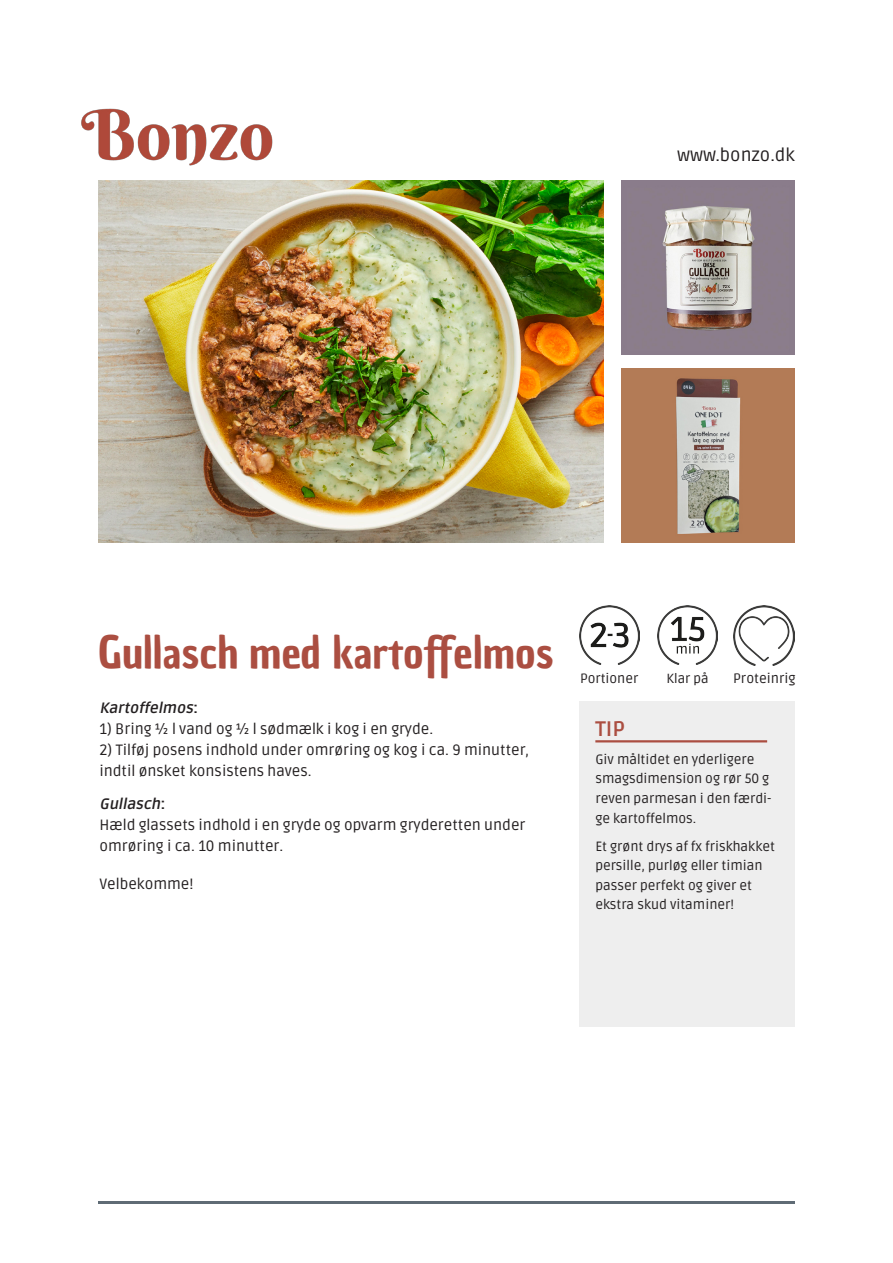
<style>
.page{position:relative;width:893px;height:1263px;background:#fff}
.page>*{position:absolute;margin:0;border:0;box-sizing:border-box;transform-origin:0 0}
.Paragraph_Style_1{font:43.5px "Chau Philomene One";color:#ab4e41}
.Paragraph_Style_1-2{font:700 21px "Ruda";color:#ab4e41}
.Paragraph_Style_1-3{font:18px "Ruda";color:#231f20}
.Paragraph_Style_1-4{font:15px/21px "Ruda";color:#231f20}
.Paragraph_Style_1-5{font:italic 700 15px "Ruda";color:#231f20}
.Paragraph_Style_1-6{font:13.65px "Ruda";color:#231f20}
.Paragraph_Style_1-7{font:13.5px/19.5px "Ruda";color:#231f20}
.Paragraph_Style_1-8{font:13.35px "Ruda";color:#231f20}
.s1{font-style:normal}
</style>
<div class="page">
<img style="left:81px;top:108px;width:192px;height:58px">
<img style="left:98px;top:181px;width:505px;height:362px">
<img style="left:621px;top:181px;width:174px;height:173px">
<img style="left:621px;top:369px;width:174px;height:174px">
<img style="left:579px;top:606px;width:60px;height:59px">
<img style="left:658px;top:606px;width:59px;height:58px">
<img style="left:734px;top:606px;width:61px;height:59px">
<div style="left:579px;top:701px;width:216px;height:326px;background:#eee"></div>
<hr style="left:595px;top:740px;width:172px;height:2px;background:#ab4e41">
<hr style="left:98px;top:1201px;width:697px;height:3px;background:#2a3a48">
<p class="Paragraph_Style_1-3" style="left:677px;top:145px;width:119px">www.bonzo.dk</p>
<p class="Paragraph_Style_1" style="left:98px;top:623px;width:457px">Gullasch med kartoffelmos</p>
<p class="Paragraph_Style_1-5" style="left:99px;top:699px;width:100px">Kartoffelmos<span class="s1">:</span></p>
<p class="Paragraph_Style_1-4" style="left:99px;top:718px;width:335px">1) Bring ½ l vand og ½ l sødmælk i kog i en gryde.</p>
<p class="Paragraph_Style_1-4" style="left:99px;top:739px;width:431px">2) Tilføj posens indhold under omrøring og kog i ca. 9 minutter, indtil ønsket konsistens haves.</p>
<p class="Paragraph_Style_1-5" style="left:99px;top:796px;width:67px">Gullasch<span class="s1">:</span></p>
<p class="Paragraph_Style_1-4" style="left:99px;top:815px;width:427px">Hæld glassets indhold i en gryde og opvarm gryderetten under omrøring i ca. 10 minutter.</p>
<p class="Paragraph_Style_1-4" style="left:99px;top:874px;width:95px">Velbekomme!</p>
<p class="Paragraph_Style_1-8" style="left:580px;top:671px;width:60px">Portioner</p>
<p class="Paragraph_Style_1-8" style="left:666px;top:671px;width:44px">Klar på</p>
<p class="Paragraph_Style_1-6" style="left:733px;top:671px;width:64px">Proteinrig</p>
<p class="Paragraph_Style_1-2" style="left:595px;top:717px;width:31px">TIP</p>
<p class="Paragraph_Style_1-7" style="left:595px;top:750px;width:178px">Giv måltidet en yderligere smagsdimension og rør 50 g reven parmesan i den færdi&shy;ge kartoffelmos.</p>
<p class="Paragraph_Style_1-7" style="left:595px;top:836px;width:181px">Et grønt drys af fx friskhakket persille, purløg eller timian passer perfekt og giver et ekstra skud vitaminer!</p>
</div>
